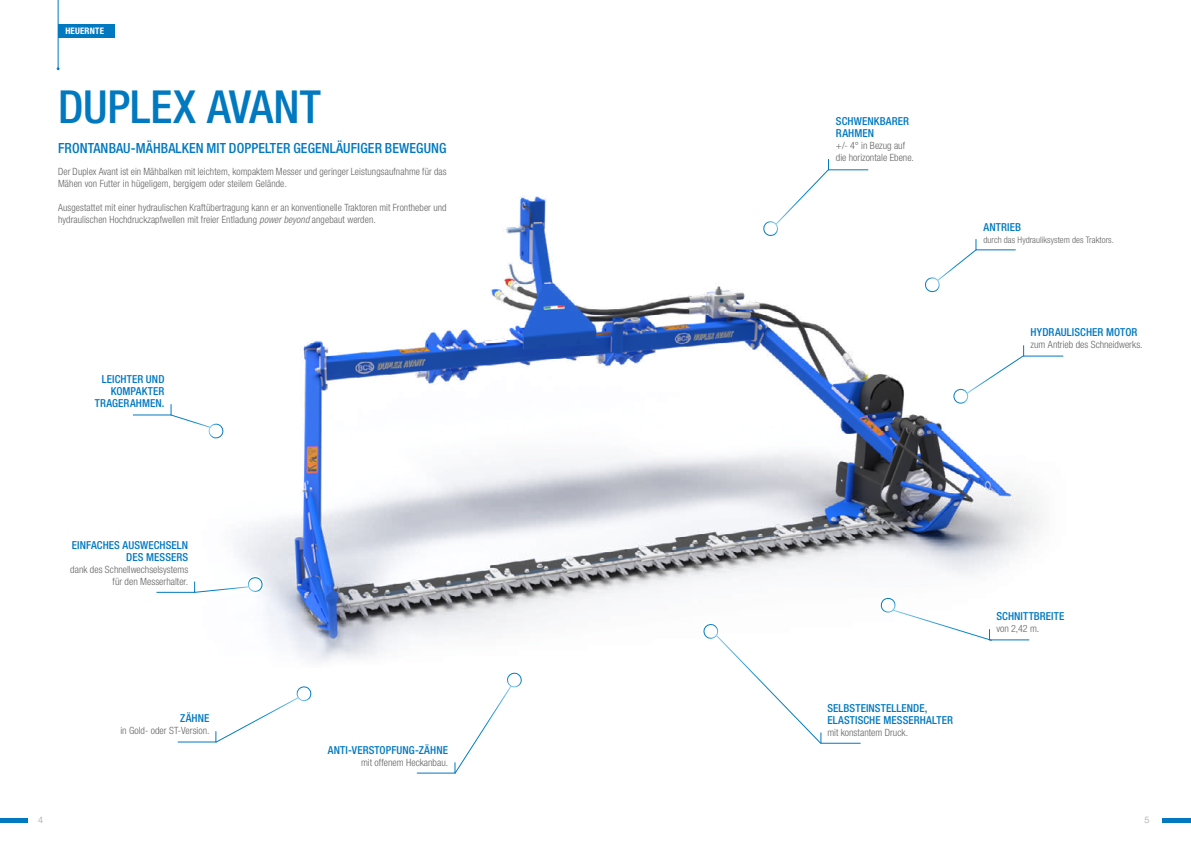
<style>
.page{position:relative;width:1191px;height:842px;background:#fff}
.page>*{position:absolute;margin:0;border:0;box-sizing:border-box;transform-origin:0 0}
.t1{font:500 condensed 45.6px "Helvetica Neue LTW1 G";color:#0079c0}
.t2{font:500 condensed 14px "Helvetica Neue LTW1 G";letter-spacing:.01em;color:#0079c0}
.t3{font:500 condensed 11px/12px "Helvetica Neue LT Std";letter-spacing:.01em;color:#0079c0}
.t4{font:300 condensed 10px/12px "Helvetica Neue LTW1 G";letter-spacing:.01em;color:#646363}
.t5{font:300 condensed 10px/12px "Helvetica Neue LT Std";color:#646363;text-align:right}
.t6{font:300 condensed 9px "Helvetica Neue LT Std";letter-spacing:.005em;color:#646363}
.t7{font:700 condensed 9px "Helvetica Neue LT Std";letter-spacing:.02em;color:#fff}
.t8{font:300 9px "Helvetica Neue LT Std";color:#9d9d9c}
.s1{font-style:italic}
</style>
<div class="page">
<hr style="left:0;top:819px;width:27px;height:4px;background:#0079c0">
<hr style="left:1162px;top:819px;width:29px;height:4px;background:#0079c0">
<img style="left:235px;top:195px;width:807px;height:467px">
<div style="left:58px;top:25px;width:57px;height:13px;background:#0079c0"></div>
<hr style="left:58px;top:0;width:1px;height:69px;background:#0079c0">
<svg style="left:700px;top:621px;width:161px;height:123px"></svg>
<svg style="left:156px;top:574px;width:110px;height:21px"></svg>
<svg style="left:416px;top:672px;width:106px;height:102px"></svg>
<svg style="left:877px;top:595px;width:153px;height:47px"></svg>
<svg style="left:177px;top:686px;width:135px;height:57px"></svg>
<svg style="left:133px;top:404px;width:91px;height:35px"></svg>
<svg style="left:950px;top:344px;width:114px;height:62px"></svg>
<svg style="left:922px;top:238px;width:94px;height:57px"></svg>
<svg style="left:760px;top:159px;width:109px;height:80px"></svg>
<p class="t7" style="left:65px;top:26px;width:40px">HEUERNTE</p>
<h1 class="t1" style="left:58px;top:79px;width:264px">DUPLEX AVANT</h1>
<h2 class="t2" style="left:58px;top:140px;width:390px">FRONTANBAU-MÄHBALKEN MIT DOPPELTER GEGENLÄUFIGER BEWEGUNG</h2>
<p class="t4" style="left:58px;top:166px;width:390px">Der Duplex Avant ist ein Mähbalken mit leichtem, kompaktem Messer und geringer Leistungsaufnahme für das<br>Mähen von Futter in hügeligem, bergigem oder steilem Gelände.</p>
<p class="t4" style="left:58px;top:202px;width:390px">Ausgestattet mit einer hydraulischen Kraftübertragung kann er an konventionelle Traktoren mit Frontheber und hydraulischen Hochdruckzapfwellen mit freier Entladung <span class="s1">power beyond</span> angebaut werden.</p>
<p class="t3" style="left:95px;top:373px;width:71px;text-align:right">LEICHTER UND<br>KOMPAKTER<br>TRAGERAHMEN.</p>
<p class="t3" style="left:72px;top:539px;width:118px;text-align:right">EINFACHES AUSWECHSELN<br>DES MESSERS</p>
<p class="t5" style="left:70px;top:563px;width:119px">dank des Schnellwechselsystems für den Messerhalter.</p>
<p class="t3" style="left:180px;top:712px;width:31px">ZÄHNE</p>
<p class="t5" style="left:120px;top:725px;width:91px">in Gold- oder ST-Version.</p>
<p class="t3" style="left:328px;top:743px;width:122px">ANTI-VERSTOPFUNG-ZÄHNE</p>
<p class="t5" style="left:361px;top:756px;width:88px">mit offenem Heckanbau.</p>
<p class="t3" style="left:836px;top:115px;width:75px">SCHWENKBARER<br>RAHMEN</p>
<p class="t5" style="left:836px;top:140px;width:79px;text-align:left">+/- 4° in Bezug auf die horizontale Ebene.</p>
<p class="t3" style="left:983px;top:221px;width:39px">ANTRIEB</p>
<p class="t6" style="left:983px;top:234px;width:132px">durch das Hydrauliksystem des Traktors.</p>
<p class="t3" style="left:1030px;top:326px;width:108px">HYDRAULISCHER MOTOR</p>
<p class="t5" style="left:1030px;top:339px;width:113px">zum Antrieb des Schneidwerks.</p>
<p class="t3" style="left:827px;top:702px;width:127px">SELBSTEINSTELLENDE,<br>ELASTISCHE MESSERHALTER</p>
<p class="t5" style="left:827px;top:726px;width:82px">mit konstantem Druck.</p>
<p class="t3" style="left:996px;top:610px;width:70px">SCHNITTBREITE</p>
<p class="t5" style="left:996px;top:622px;width:44px">von 2,42 m.</p>
<p class="t8" style="left:38px;top:814px;width:7px">4</p>
<p class="t8" style="left:1144px;top:814px;width:7px">5</p>
</div>
